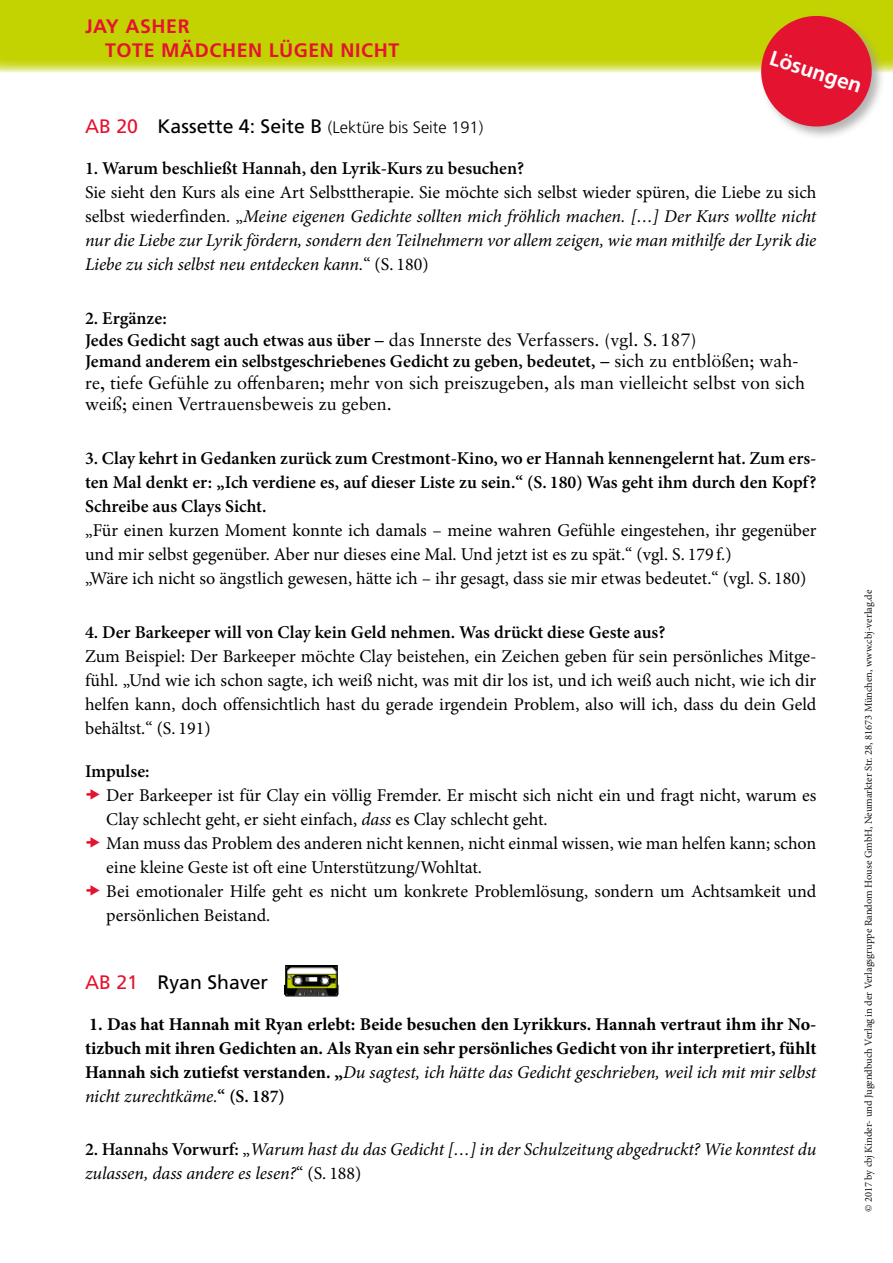
<style>
.page{position:relative;width:893px;height:1263px;background:#fff}
.page>*{position:absolute;margin:0;border:0;box-sizing:border-box;transform-origin:0 0}
.t1{font:700 21px "Frutiger LT Pro";color:#fff}
.t2{font:700 19.5px/24px "Frutiger LT Pro";letter-spacing:.03em;color:#e41431}
.t3{font:19.5px "Frutiger LT Pro";color:#000}
.t4{font:18px/24px "Minion Pro";color:#000}
.t5{font:italic 18px/24px "Minion Pro";letter-spacing:-.005em;color:#000;text-align:justify}
.t6{font:600 18px/24px "Minion Pro";color:#000;text-align:justify}
.t7{font:700 18px/24px "Minion Pro";color:#000;text-align:justify}
.t8{font:18px/21.6px "Sabon LT Pro";color:#000}
.t9{font:300 16.5px "Frutiger LT Pro";color:#000}
.t10{font:10.5px "Minion Pro";color:#131313}
.s1{font-weight:400;font-size:19.5px;color:#e41431}
.s2{font-weight:400;font-size:19.5px}
.s3{font-style:normal}
.s4{font-family:"Minion Pro";font-weight:600}
.s5{font-family:"Sabon LT Pro";font-weight:400}
.s6{font-style:italic}
.s7{color:#e41431}
.s8{font-weight:400;font-style:italic}
.s9{font-weight:600}
.s10{font-weight:600;font-style:normal}
</style>
<div class="page">
<div style="left:0;top:0;width:893px;height:72px;background:#c3d200"></div>
<div style="left:759px;top:14px;width:127px;height:127px;background:#9d9d9c;opacity:.75"></div>
<svg style="left:754px;top:14px;width:124px;height:119px"></svg>
<img style="left:285px;top:966px;width:53px;height:31px">
<p class="t2" style="left:105px;top:14px;width:296px;text-indent:-20px">JAY ASHER<br>TOTE MÄDCHEN LÜGEN NICHT</p>
<p class="t1" style="left:774px;top:45px;width:97px;rotate:18deg">Lösungen</p>
<p class="t9" style="left:85px;top:118px;width:400px"><span class="s1">AB 20</span> <span class="s2">Kassette 4: Seite B</span> (Lektüre bis Seite 191)</p>
<p class="t6" style="left:85px;top:156px;width:441px">1. Warum beschließt Hannah, den Lyrik-Kurs zu besuchen?</p>
<p class="t5" style="left:85px;top:180px;width:733px"><span class="s3">Sie sieht den Kurs als eine Art Selbsttherapie. Sie möchte sich selbst wieder spüren, die Liebe zu sich selbst wiederfinden. „</span>Meine eigenen Gedichte sollten mich fröhlich machen. […] Der Kurs wollte nicht nur die Liebe zur Lyrik fördern, sondern den Teilnehmern vor allem zeigen, wie man mithilfe der Lyrik die Liebe zu sich selbst neu entdecken kann.<span class="s3">“ (S. 180)</span></p>
<p class="t6" style="left:85px;top:306px;width:83px">2. Ergänze:</p>
<p class="t8" style="left:85px;top:328px;width:613px"><span class="s4">Jedes Gedicht sagt auch etwas aus über</span> – das Innerste des Verfassers. (vgl. S. 187)</p>
<p class="t6" style="left:85px;top:349px;width:715px">Jemand anderem ein selbstgeschriebenes Gedicht zu geben, bedeutet, <span class="s5">– sich zu entblößen; wah-</span></p>
<p class="t8" style="left:85px;top:371px;width:721px">re, tiefe Gefühle zu offenbaren; mehr von sich preiszugeben, als man vielleicht selbst von sich weiß; einen Vertrauensbeweis zu geben.</p>
<p class="t6" style="left:85px;top:446px;width:733px">3. Clay kehrt in Gedanken zurück zum Crestmont-Kino, wo er Hannah kennengelernt hat. Zum ers&shy;ten Mal denkt er: „Ich verdiene es, auf dieser Liste zu sein.“ (S. 180) Was geht ihm durch den Kopf?<br>Schreibe aus Clays Sicht.</p>
<p class="t4" style="left:85px;top:518px;width:733px">„Für einen kurzen Moment konnte ich damals – meine wahren Gefühle eingestehen, ihr gegenüber und mir selbst gegenüber. Aber nur dieses eine Mal. Und jetzt ist es zu spät.“ (vgl. S. 179 f.)<br>„Wäre ich nicht so ängstlich gewesen, hätte ich – ihr gesagt, dass sie mir etwas bedeutet.“ (vgl. S. 180)</p>
<p class="t6" style="left:85px;top:620px;width:582px">4. Der Barkeeper will von Clay kein Geld nehmen. Was drückt diese Geste aus?</p>
<p class="t4" style="left:85px;top:644px;width:733px;text-align:justify">Zum Beispiel: Der Barkeeper möchte Clay beistehen, ein Zeichen geben für sein persönliches Mitge&shy;fühl. „Und wie ich schon sagte, ich weiß nicht, was mit dir los ist, und ich weiß auch nicht, wie ich dir helfen kann, doch offensichtlich hast du gerade irgendein Problem, also will ich, dass du dein Geld behältst.“ (S. 191)</p>
<p class="t6" style="left:85px;top:759px;width:66px">Impulse:</p>
<p class="t4" style="left:106px;top:783px;width:712px">Der Barkeeper ist für Clay ein völlig Fremder. Er mischt sich nicht ein und fragt nicht, warum es Clay schlecht geht, er sieht einfach, <span class="s6">dass</span> es Clay schlecht geht.<br>Man muss das Problem des anderen nicht kennen, nicht einmal wissen, wie man helfen kann; schon eine kleine Geste ist oft eine Unterstützung/Wohltat.<br>Bei emotionaler Hilfe geht es nicht um konkrete Problemlösung, sondern um Achtsamkeit und persönlichen Beistand.</p>
<p class="t3" style="left:85px;top:970px;width:185px"><span class="s7">AB 21</span> Ryan Shaver</p>
<p class="t7" style="left:85px;top:1012px;width:733px">1. Das hat Hannah mit Ryan erlebt: Beide besuchen den Lyrikkurs. Hannah vertraut ihm ihr No&shy;tizbuch mit ihren Gedichten an. Als Ryan ein sehr persönliches Gedicht von ihr interpretiert, fühlt Hannah sich zutiefst verstanden. „<span class="s8">Du sagtest, ich hätte das Gedicht geschrieben, weil ich mit mir selbst nicht zurechtkäme.</span><span class="s9">“ (S. 187)</span></p>
<p class="t5" style="left:85px;top:1138px;width:733px"><span class="s10">2. Hannahs Vorwurf:</span> <span class="s3">„</span>Warum hast du das Gedicht […] in der Schulzeitung abgedruckt? Wie konntest du zulassen, dass andere es lesen?<span class="s3">“ (S. 188)</span></p>
<p class="t10" style="left:861px;top:1212px;width:624px;rotate:-90deg">© 2017 by cbj Kinder- und Jugendbuch Verlag in der Verlagsgruppe Random House GmbH, Neumarkter Str. 28, 81673 München, www.cbj-verlag.de</p>
</div>
